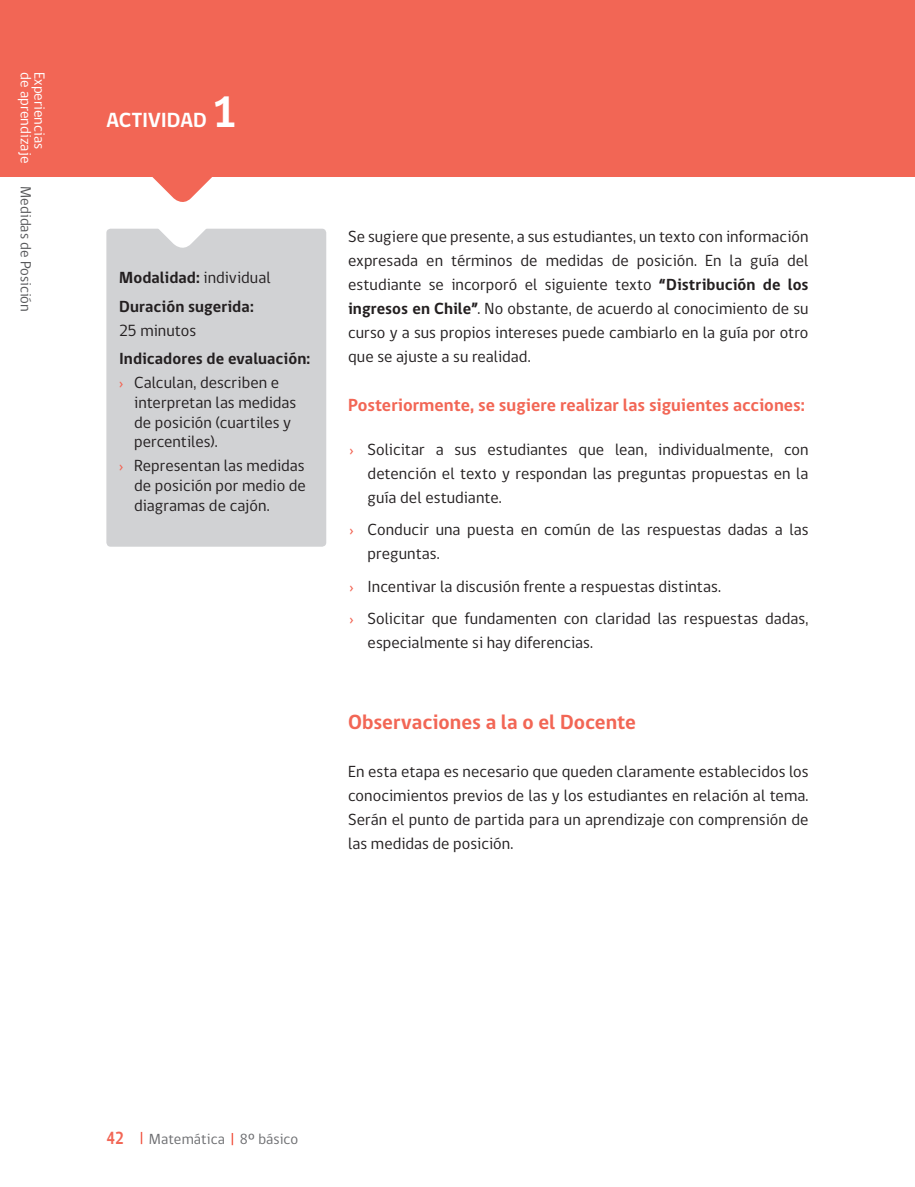
<style>
.page{position:relative;width:915px;height:1187px;background:#fff}
.page>*{position:absolute;margin:0;border:0;box-sizing:border-box;transform-origin:0 0}
.titulos{font:700 45px "gob CL";color:#fff}
.texto_gral_en_2_colu{font:700 21px "gob CL";color:#f26655}
.titulos-2{font:700 21px "gob CL";letter-spacing:-.005em;color:#fff}
.texto_gral_en_2_colu-2{font:700 18px "gob CL";color:#f26655}
.texto_gral_en_2_colu-3{font:700 18px "gob CL";color:#f26655;scale:.85 1}
.texto_gral_en_2_colu-4{font:16.5px/24px "gob CL";letter-spacing:.005em;color:#231f20;text-align:justify}
.punteo_viñeta_en_2_c{font:16.5px/24px "gob CL";letter-spacing:.005em;color:#231f20}
.punteo_en_ind_evalua{font:16.5px/19.8px "gob CL";letter-spacing:.005em;color:#231f20}
.t1{font:700 16.5px "gob CL";letter-spacing:.005em;color:#231f20}
.t2{font:15px "gob CL";color:#fff}
.t3{font:15px "gob CL";letter-spacing:.005em;color:#6c6d70}
.t4{font:15px "gob CL";color:#57585a}
.s1{font-size:45px}
.s2{font-weight:400}
.s3{color:#f26655}
.s4{font-weight:700}
</style>
<div class="page">
<div style="left:106px;top:229px;width:220px;height:317px;background:#d1d2d4;border-radius:4px"></div>
<svg style="left:106px;top:228px;width:219px;height:24px"></svg>
<div style="left:0;top:0;width:914px;height:176px;background:#f26655"></div>
<svg style="left:40px;top:176px;width:285px;height:26px"></svg>
<svg style="left:141px;top:1131px;width:1px;height:12px"></svg>
<svg style="left:231px;top:1133px;width:2px;height:12px"></svg>
<p class="t2" style="left:36px;top:72px;width:92px;rotate:90deg">de aprendizaje</p>
<p class="t2" style="left:50px;top:72px;width:78px;rotate:90deg">Experiencias</p>
<p class="t4" style="left:36px;top:186px;width:127px;rotate:90deg">Medidas de Posición</p>
<p class="titulos" style="left:212px;top:81px;width:27px">2</p>
<p class="titulos-2" style="left:106px;top:106px;width:132px">ACTIVIDAD <span class="s1">1</span></p>
<p class="t1" style="left:119px;top:266px;width:153px">Modalidad: <span class="s2">individual</span></p>
<p class="t1" style="left:119px;top:295px;width:136px">Duración sugerida:</p>
<p class="texto_gral_en_2_colu-4" style="left:119px;top:318px;width:78px">25 minutos</p>
<p class="t1" style="left:119px;top:347px;width:192px">Indicadores de evaluación:</p>
<p class="punteo_en_ind_evalua" style="left:134px;top:373px;width:164px;text-indent:-15px"><span class="s3">›</span> Calculan, describen e interpretan las medidas de posición (cuartiles y percentiles).</p>
<p class="punteo_en_ind_evalua" style="left:134px;top:456px;width:173px;text-align:justify;text-indent:-15px"><span class="s3">›</span> Representan las medidas de posición por medio de diagramas de cajón.</p>
<p class="texto_gral_en_2_colu-4" style="left:348px;top:225px;width:462px">Se sugiere que presente, a sus estudiantes, un texto con información expresada en términos de medidas de posición. En la guía del estudiante se incorporó el siguiente texto <span class="s4">“Distribución de los ingresos en Chile”</span>. No obstante, de acuerdo al conocimiento de su curso y a sus propios intereses puede cambiarlo en la guía por otro que se ajuste a su realidad.</p>
<p class="texto_gral_en_2_colu-2" style="left:348px;top:392px;width:458px">Posteriormente, se sugiere realizar las siguientes acciones:</p>
<p class="punteo_viñeta_en_2_c" style="left:367px;top:437px;width:442px;text-align:justify;text-indent:-18px"><span class="s3">›</span> Solicitar a sus estudiantes que lean, individualmente, con detención el texto y respondan las preguntas propuestas en la guía del estudiante.</p>
<p class="punteo_viñeta_en_2_c" style="left:367px;top:518px;width:442px;text-indent:-18px"><span class="s3">›</span> Conducir una puesta en común de las respuestas dadas a las preguntas.</p>
<p class="punteo_viñeta_en_2_c" style="left:349px;top:574px;width:373px"><span class="s3">›</span> Incentivar la discusión frente a respuestas distintas.</p>
<p class="punteo_viñeta_en_2_c" style="left:367px;top:607px;width:442px;text-indent:-18px"><span class="s3">›</span> Solicitar que fundamenten con claridad las respuestas dadas, especialmente si hay diferencias.</p>
<p class="texto_gral_en_2_colu" style="left:348px;top:707px;width:289px">Observaciones a la o el Docente</p>
<p class="texto_gral_en_2_colu-4" style="left:348px;top:759px;width:462px">En esta etapa es necesario que queden claramente establecidos los conocimientos previos de las y los estudiantes en relación al tema.<br>Serán el punto de partida para un aprendizaje con comprensión de las medidas de posición.</p>
<p class="texto_gral_en_2_colu-3" style="left:106px;top:1125px;width:22px">42</p>
<p class="t3" style="left:149px;top:1128px;width:151px">Matemática 8º básico</p>
</div>
